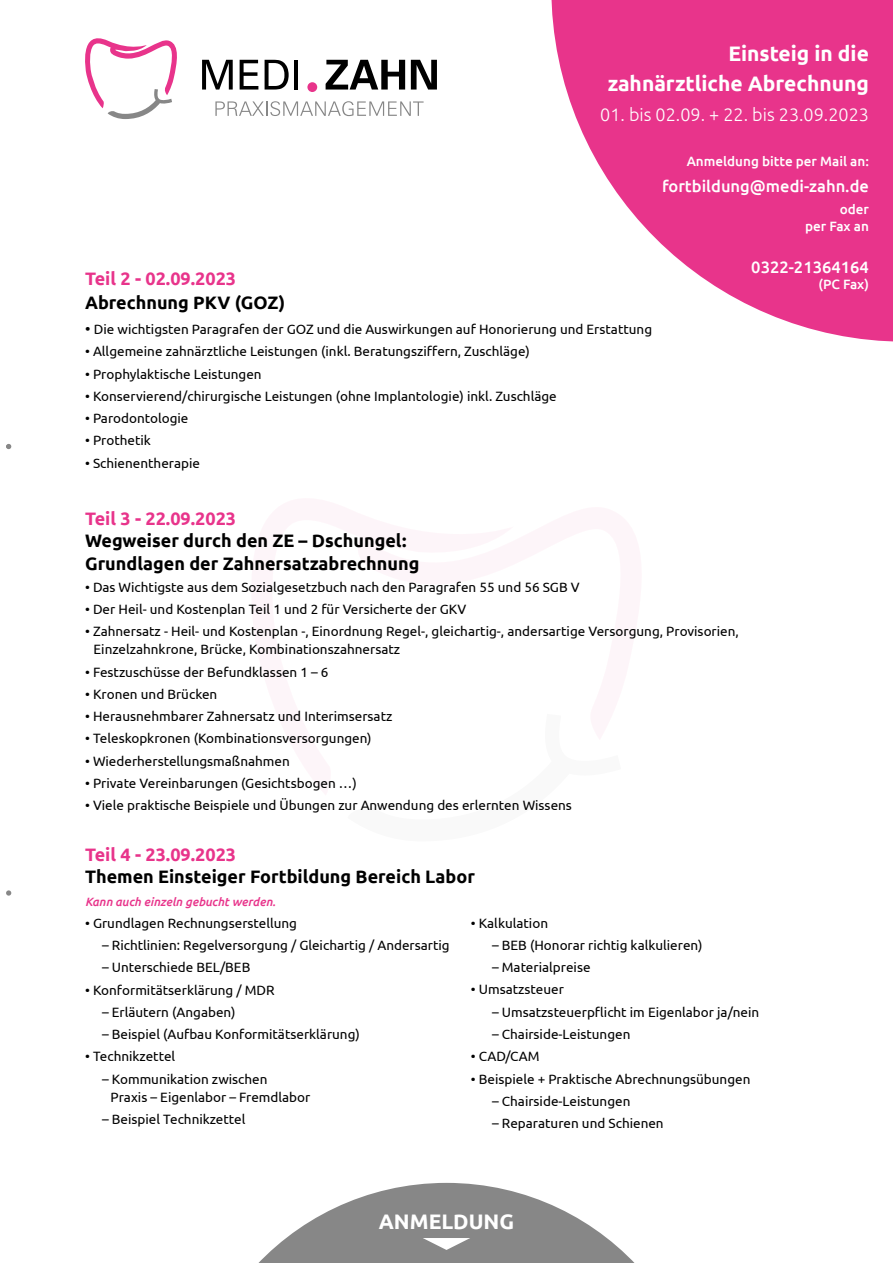
<style>
.page{position:relative;width:893px;height:1263px;background:#fff}
.page>*{position:absolute;margin:0;border:0;box-sizing:border-box;transform-origin:0 0}
.t1{font:700 21px/30px "Ubuntu";color:#fff;text-align:right}
.t2{font:700 18px/22.5px "Ubuntu";color:#000}
.t3{font:700 18px "Ubuntu";color:#e8348b}
.t4{font:300 18px "Ubuntu";color:#fff}
.t5{font:500 16.5px "Ubuntu";color:#fff}
.t6{font:13.5px/18px "Ubuntu";color:#000}
.t7{font:500 13.5px/16.2px "Ubuntu";color:#fff;text-align:right}
.t8{font:italic 500 12px "Ubuntu";color:#e8348b}
.s1{font-size:15px}
</style>
<div class="page">
<svg style="left:6px;top:444px;width:5px;height:5px"></svg>
<svg style="left:6px;top:890px;width:5px;height:6px"></svg>
<svg style="left:551px;top:0;width:342px;height:342px;fill:#e8348b"></svg>
<svg style="left:85px;top:38px;width:92px;height:81px"></svg>
<svg style="left:215px;top:101px;width:209px;height:15px"></svg>
<svg style="left:326px;top:60px;width:79px;height:30px"></svg>
<svg style="left:411px;top:60px;width:26px;height:30px"></svg>
<svg style="left:202px;top:60px;width:31px;height:30px"></svg>
<svg style="left:240px;top:60px;width:18px;height:30px"></svg>
<svg style="left:265px;top:60px;width:24px;height:30px"></svg>
<hr style="left:294px;top:60px;width:4px;height:30px;background:#000">
<div style="left:307px;top:82px;width:10px;height:10px;background:#e8348b;border-radius:50%"></div>
<svg style="left:258px;top:1183px;width:377px;height:80px"></svg>
<h2 class="t3" style="left:85px;top:268px;width:153px">Teil 2 - 02.09.2023</h2>
<h1 class="t1" style="left:608px;top:38px;width:263px">Einsteig in die zahnärztliche Abrechnung</h1>
<h2 class="t4" style="left:600px;top:104px;width:270px">01. bis 02.09. + 22. bis 23.09.2023</h2>
<p class="t7" style="left:687px;top:152px;width:184px">Anmeldung bitte per Mail an:</p>
<p class="t5" style="left:662px;top:176px;width:208px">fortbildung@medi-zahn.de</p>
<p class="t7" style="left:805px;top:201px;width:65px">oder<br>per Fax an</p>
<p class="t5" style="left:751px;top:257px;width:119px">0322-21364164</p>
<p class="t7" style="left:818px;top:276px;width:52px">(PC Fax)</p>
<h2 class="t2" style="left:85px;top:291px;width:202px">Abrechnung PKV (GOZ)</h2>
<p class="t6" style="left:85px;top:320px;width:569px"><span class="s1">•</span> Die wichtigsten Paragrafen der GOZ und die Auswirkungen auf Honorierung und Erstattung</p>
<p class="t6" style="left:85px;top:342px;width:446px">• Allgemeine zahnärztliche Leistungen (inkl. Beratungsziffern, Zuschläge)</p>
<p class="t6" style="left:85px;top:364px;width:178px">• Prophylaktische Leistungen</p>
<p class="t6" style="left:85px;top:387px;width:473px">• Konservierend/chirurgische Leistungen (ohne Implantologie) inkl. Zuschläge</p>
<p class="t6" style="left:85px;top:409px;width:105px">• Parodontologie</p>
<p class="t6" style="left:85px;top:431px;width:67px">• Prothetik</p>
<p class="t6" style="left:85px;top:453px;width:117px">• Schienentherapie</p>
<h2 class="t3" style="left:85px;top:507px;width:153px">Teil 3 - 22.09.2023</h2>
<h2 class="t2" style="left:85px;top:529px;width:336px">Wegweiser durch den ZE – Dschungel:<br>Grundlagen der Zahnersatzabrechnung</h2>
<p class="t6" style="left:85px;top:578px;width:496px">• Das Wichtigste aus dem Sozialgesetzbuch nach den Paragrafen 55 und 56 SGB V</p>
<p class="t6" style="left:85px;top:600px;width:383px">• Der Heil- und Kostenplan Teil 1 und 2 für Versicherte der GKV</p>
<p class="t6" style="left:94px;top:622px;width:647px;text-indent:-9px">• Zahnersatz - Heil- und Kostenplan -, Einordnung Regel-, gleichartig-, andersartige Versorgung, Provisorien,<br>Einzelzahnkrone, Brücke, Kombinationszahnersatz</p>
<p class="t6" style="left:85px;top:662px;width:245px">• Festzuschüsse der Befundklassen 1 – 6</p>
<p class="t6" style="left:85px;top:685px;width:134px">• Kronen und Brücken</p>
<p class="t6" style="left:85px;top:707px;width:309px">• Herausnehmbarer Zahnersatz und Interimsersatz</p>
<p class="t6" style="left:85px;top:729px;width:288px">• Teleskopkronen (Kombinationsversorgungen)</p>
<p class="t6" style="left:85px;top:751px;width:206px">• Wiederherstellungsmaßnahmen</p>
<p class="t6" style="left:85px;top:774px;width:273px">• Private Vereinbarungen (Gesichtsbogen …)</p>
<p class="t6" style="left:85px;top:796px;width:488px">• Viele praktische Beispiele und Übungen zur Anwendung des erlernten Wissens</p>
<h2 class="t3" style="left:85px;top:843px;width:153px">Teil 4 - 23.09.2023</h2>
<h2 class="t2" style="left:85px;top:865px;width:391px">Themen Einsteiger Fortbildung Bereich Labor</h2>
<p class="t8" style="left:85px;top:894px;width:192px">Kann auch einzeln gebucht werden.</p>
<p class="t6" style="left:85px;top:913px;width:214px">• Grundlagen Rechnungserstellung</p>
<p class="t6" style="left:102px;top:936px;width:349px">– Richtlinien: Regelversorgung / Gleichartig / Andersartig</p>
<p class="t6" style="left:102px;top:958px;width:150px">– Unterschiede BEL/BEB</p>
<p class="t6" style="left:85px;top:980px;width:191px">• Konformitätserklärung / MDR</p>
<p class="t6" style="left:102px;top:1002px;width:135px">– Erläutern (Angaben)</p>
<p class="t6" style="left:102px;top:1025px;width:259px">– Beispiel (Aufbau Konformitätserklärung)</p>
<p class="t6" style="left:85px;top:1047px;width:92px">• Technikzettel</p>
<p class="t6" style="left:111px;top:1069px;width:201px;text-indent:-9px">– Kommunikation zwischen<br>Praxis – Eigenlabor – Fremdlabor</p>
<p class="t6" style="left:102px;top:1109px;width:145px">– Beispiel Technikzettel</p>
<p class="t6" style="left:471px;top:913px;width:79px">• Kalkulation</p>
<p class="t6" style="left:492px;top:936px;width:212px">– BEB (Honorar richtig kalkulieren)</p>
<p class="t6" style="left:492px;top:958px;width:100px">– Materialpreise</p>
<p class="t6" style="left:471px;top:980px;width:95px">• Umsatzsteuer</p>
<p class="t6" style="left:492px;top:1002px;width:269px">– Umsatzsteuerpflicht im Eigenlabor ja/nein</p>
<p class="t6" style="left:492px;top:1025px;width:140px">– Chairside-Leistungen</p>
<p class="t6" style="left:471px;top:1047px;width:70px">• CAD/CAM</p>
<p class="t6" style="left:471px;top:1069px;width:281px">• Beispiele + Praktische Abrechnungsübungen</p>
<p class="t6" style="left:492px;top:1091px;width:140px">– Chairside-Leistungen</p>
<p class="t6" style="left:492px;top:1114px;width:173px">– Reparaturen und Schienen</p>
<h1 class="t1" style="left:379px;top:1206px;width:137px">ANMELDUNG</h1>
</div>
